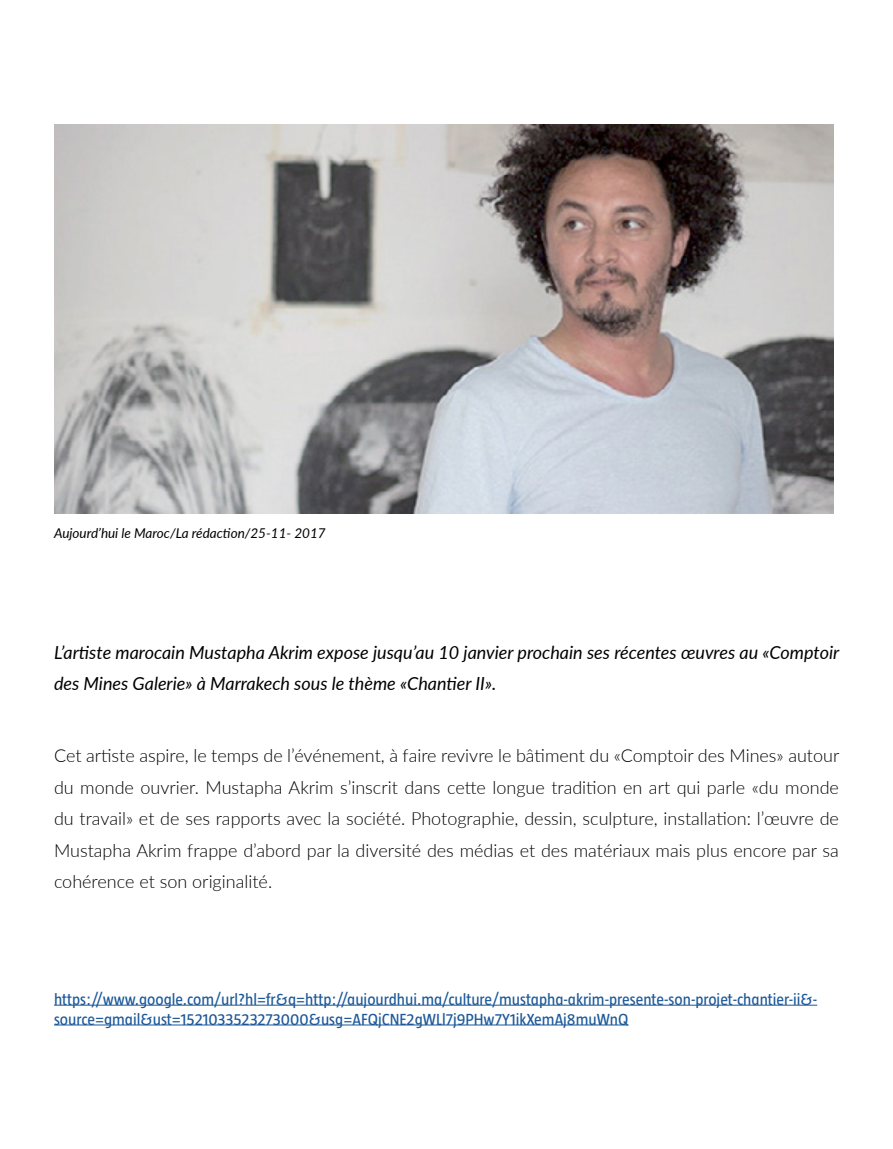
<style>
.page{position:relative;width:893px;height:1149px;background:#fff}
.page>*{position:absolute;margin:0;border:0;box-sizing:border-box;transform-origin:0 0}
.t1{font:300 18px/31.5px "Lato";color:#000;text-align:justify}
.t2{font:italic 18px/31.5px "Lato";color:#000}
.t3{font:16.5px/19.8px "Taz";color:#1b5899}
.t4{font:italic 13.5px "Lato";color:#000}
</style>
<div class="page">
<hr style="left:54px;top:1004px;width:763px;height:1px;background:#1b5899">
<hr style="left:54px;top:1024px;width:574px;height:1px;background:#1b5899">
<img style="left:54px;top:124px;width:779px;height:389px">
<p class="t4" style="left:54px;top:523px;width:273px">Aujourd’hui le Maroc/La rédaction/25-11- 2017</p>
<p class="t2" style="left:54px;top:635px;width:787px">L’artiste marocain Mustapha Akrim expose jusqu’au 10 janvier prochain ses récentes œuvres au «Comptoir des Mines Galerie» à Marrakech sous le thème «Chantier II».</p>
<p class="t1" style="left:54px;top:739px;width:787px">Cet artiste aspire, le temps de l’événement, à faire revivre le bâtiment du «Comptoir des Mines» autour du monde ouvrier. Mustapha Akrim s’inscrit dans cette longue tradition en art qui parle «du monde du travail» et de ses rapports avec la société. Photographie, dessin, sculpture, installation: l’œuvre de Mustapha Akrim frappe d’abord par la diversité des médias et des matériaux mais plus encore par sa cohérence et son originalité.</p>
<p class="t3" style="left:54px;top:989px;width:765px">https://www.google.com/url?hl=fr&amp;q=http://aujourdhui.ma/culture/mustapha-akrim-presente-son-projet-chantier-ii&amp;- source=gmail&amp;ust=1521033523273000&amp;usg=AFQjCNE2gWLl7j9PHw7Y1ikXemAj8muWnQ</p>
</div>
